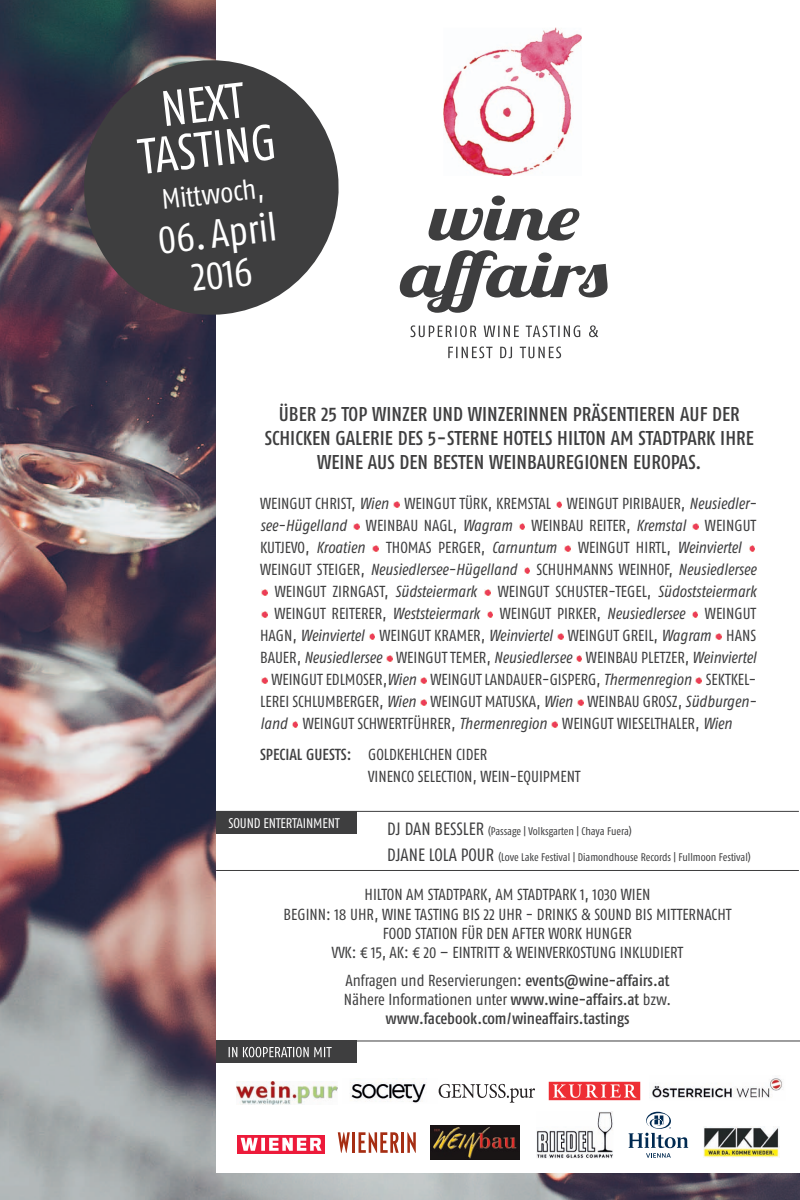
<style>
.page{position:relative;width:800px;height:1200px;background:#fff}
.page>*{position:absolute;margin:0;border:0;box-sizing:border-box;transform-origin:0 0}
.t1{font:50px/44.9px "Fago Co Regular Lf";color:#fff;text-align:center}
.t2{font:40px/41.1px "Fago Co Regular Lf";color:#fff;text-align:center}
.t3{font:28px "Fago Co Regular Lf";color:#fff}
.t4{font:20px/24px "Fago Co Med Lf";color:#3e3e3f;text-align:center}
.t5{font:16px/19.2px "Fago Co Regular Lf";color:#3e3e3f}
.t6{font:italic 16px "Fago Co Regular Lf";color:#3e3e3f}
.t7{font:16px "Fago Co Med";letter-spacing:-.005em;color:#3e3e3f}
.t8{font:14px "Fago Co Regular Lf";letter-spacing:-.01em;color:#fff}
.t9{font:11px "Fago Co Regular Lf";letter-spacing:-.005em;color:#3e3e3f}
.s1{font-style:italic}
.s2{font-style:normal}
.s3{font-family:"Fago Co Med"}
.s4{font-size:17.8px}
</style>
<div class="page">
<img style="left:0;top:0;width:243px;height:1200px">
<img style="left:243px;top:1173px;width:557px;height:27px">
<div style="left:216px;top:0;width:584px;height:1173px;background:#fff"></div>
<div style="left:216px;top:1041px;width:141px;height:22px;background:#3e3e3f"></div>
<svg style="left:229px;top:1047px;width:103px;height:10px"></svg>
<hr style="left:216px;top:1041px;width:584px;height:1px;background:#3e3e3f">
<svg style="left:400px;top:250px;width:208px;height:63px"></svg>
<svg style="left:429px;top:196px;width:150px;height:45px"></svg>
<svg style="left:448px;top:347px;width:113px;height:11px"></svg>
<svg style="left:411px;top:325px;width:187px;height:12px"></svg>
<img style="left:443px;top:28px;width:139px;height:148px">
<svg style="left:394px;top:501px;width:5px;height:6px"></svg>
<svg style="left:556px;top:501px;width:6px;height:6px"></svg>
<svg style="left:354px;top:523px;width:5px;height:6px"></svg>
<svg style="left:519px;top:523px;width:6px;height:6px"></svg>
<svg style="left:693px;top:523px;width:5px;height:6px"></svg>
<svg style="left:373px;top:545px;width:6px;height:6px"></svg>
<svg style="left:565px;top:545px;width:5px;height:6px"></svg>
<svg style="left:749px;top:545px;width:6px;height:6px"></svg>
<svg style="left:524px;top:567px;width:6px;height:6px"></svg>
<svg style="left:262px;top:589px;width:5px;height:6px"></svg>
<svg style="left:485px;top:589px;width:5px;height:6px"></svg>
<svg style="left:262px;top:611px;width:5px;height:6px"></svg>
<svg style="left:487px;top:611px;width:6px;height:6px"></svg>
<svg style="left:692px;top:611px;width:6px;height:6px"></svg>
<svg style="left:369px;top:633px;width:6px;height:6px"></svg>
<svg style="left:557px;top:633px;width:6px;height:6px"></svg>
<svg style="left:716px;top:633px;width:6px;height:6px"></svg>
<svg style="left:386px;top:655px;width:6px;height:6px"></svg>
<svg style="left:576px;top:655px;width:6px;height:6px"></svg>
<svg style="left:262px;top:677px;width:5px;height:6px"></svg>
<svg style="left:421px;top:677px;width:5px;height:6px"></svg>
<svg style="left:696px;top:677px;width:6px;height:6px"></svg>
<svg style="left:420px;top:699px;width:6px;height:6px"></svg>
<svg style="left:577px;top:699px;width:6px;height:6px"></svg>
<svg style="left:292px;top:721px;width:6px;height:6px"></svg>
<svg style="left:552px;top:721px;width:6px;height:6px"></svg>
<img style="left:350px;top:1082px;width:76px;height:21px">
<img style="left:237px;top:1082px;width:101px;height:22px">
<img style="left:548px;top:1081px;width:92px;height:19px">
<svg style="left:629px;top:1112px;width:59px;height:46px"></svg>
<img style="left:536px;top:1112px;width:77px;height:47px">
<hr style="left:353px;top:1132px;width:2px;height:21px;background:#a62e13">
<hr style="left:402px;top:1132px;width:2px;height:21px;background:#a62e13">
<svg style="left:407px;top:1132px;width:9px;height:21px"></svg>
<svg style="left:359px;top:1132px;width:40px;height:21px"></svg>
<svg style="left:338px;top:1132px;width:12px;height:21px"></svg>
<svg style="left:237px;top:1135px;width:88px;height:18px"></svg>
<svg style="left:241px;top:1138px;width:81px;height:13px"></svg>
<img style="left:431px;top:1125px;width:89px;height:35px">
<img style="left:649px;top:1076px;width:134px;height:22px">
<svg style="left:77px;top:53px;width:262px;height:269px;background:#585659"></svg>
<hr style="left:216px;top:870px;width:583px;height:1px;background:#3e3e3f">
<hr style="left:216px;top:811px;width:583px;height:1px;background:#3e3e3f">
<div style="left:216px;top:811px;width:141px;height:22px;background:#3e3e3f"></div>
<svg style="left:439px;top:1084px;width:96px;height:19px"></svg>
<img style="left:704px;top:1127px;width:76px;height:30px">
<h1 class="t1" style="left:130px;top:90px;width:140px;rotate:-7deg">NEXT<br>TASTING</h1>
<h3 class="t3" style="left:160px;top:184px;width:104px;rotate:-7deg">Mittwoch,</h3>
<h2 class="t2" style="left:156px;top:219px;width:121px;rotate:-6deg">06. April<br>2016</h2>
<p class="t4" style="left:265px;top:401px;width:490px">ÜBER 25 TOP WINZER UND WINZERINNEN PRÄSENTIEREN AUF DER<br>SCHICKEN GALERIE DES 5-STERNE HOTELS HILTON AM STADTPARK IHRE<br>WEINE AUS DEN BESTEN WEINBAUREGIONEN EUROPAS.</p>
<p class="t5" style="left:260px;top:492px;width:498px;line-height:22px;text-align:justify">WEINGUT CHRIST, <span class="s1">Wien</span> WEINGUT TÜRK, KREMSTAL WEINGUT PIRIBAUER, <span class="s1">Neusiedler&shy;see-Hügelland</span> WEINBAU NAGL, <span class="s1">Wagram</span> WEINBAU REITER, <span class="s1">Kremstal</span> WEINGUT KUTJEVO, <span class="s1">Kroatien</span></p>
<p class="t5" style="left:386px;top:537px;width:172px">THOMAS PERGER, <span class="s1">Carnuntum</span></p>
<p class="t5" style="left:578px;top:537px;width:165px">WEINGUT HIRTL, <span class="s1">Weinviertel</span></p>
<p class="t6" style="left:260px;top:560px;width:498px"><span class="s2">WEINGUT STEIGER,</span> Neusiedlersee-Hügelland <span class="s2">SCHUHMANNS WEINHOF,</span> Neusiedlersee</p>
<p class="t5" style="left:275px;top:581px;width:203px">WEINGUT ZIRNGAST, <span class="s1">Südsteiermark</span></p>
<p class="t5" style="left:498px;top:581px;width:260px">WEINGUT SCHUSTER-TEGEL, <span class="s1">Südoststeiermark</span></p>
<p class="t5" style="left:274px;top:603px;width:207px">WEINGUT REITERER, <span class="s1">Weststeiermark</span></p>
<p class="t5" style="left:500px;top:603px;width:186px">WEINGUT PIRKER, <span class="s1">Neusiedlersee</span></p>
<p class="t5" style="left:705px;top:603px;width:53px">WEINGUT</p>
<p class="t5" style="left:260px;top:625px;width:498px">HAGN, <span class="s1">Weinviertel</span> WEINGUT KRAMER, <span class="s1">Weinviertel</span> WEINGUT GREIL, <span class="s1">Wagram</span> HANS</p>
<p class="t6" style="left:260px;top:648px;width:498px"><span class="s2">BAUER,</span> Neusiedlersee <span class="s2">WEINGUT TEMER,</span> Neusiedlersee <span class="s2">WEINBAU PLETZER,</span> Weinviertel</p>
<p class="t5" style="left:271px;top:669px;width:486px">WEINGUT EDLMOSER,<span class="s1">Wien</span> WEINGUT LANDAUER-GISPERG, <span class="s1">Thermenregion</span> SEKTKEL-</p>
<p class="t5" style="left:260px;top:691px;width:498px">LEREI SCHLUMBERGER, <span class="s1">Wien</span> WEINGUT MATUSKA, <span class="s1">Wien</span> WEINBAU GROSZ, <span class="s1">Südburgen-</span></p>
<p class="t5" style="left:260px;top:713px;width:473px"><span class="s1">land</span> WEINGUT SCHWERTFÜHRER, <span class="s1">Thermenregion</span> WEINGUT WIESELTHALER, <span class="s1">Wien</span></p>
<p class="t5" style="left:368px;top:743px;width:214px;line-height:22px;text-indent:-108px"><span class="s3">SPECIAL GUESTS:</span> GOLDKEHLCHEN CIDER<br>VINENCO SELECTION, WEIN-EQUIPMENT</p>
<p class="t8" style="left:229px;top:815px;width:112px">SOUND ENTERTAINMENT</p>
<p class="t9" style="left:387px;top:825px;width:246px"><span class="s4">DJ DAN BESSLER</span> (Passage | Volksgarten | Chaya Fuera)</p>
<p class="t9" style="left:387px;top:851px;width:365px"><span class="s4">DJANE LOLA POUR</span> (Love Lake Festival | Diamondhouse Records | Fullmoon Festival)</p>
<p class="t5" style="left:284px;top:885px;width:449px;text-align:center">HILTON AM STADTPARK, AM STADTPARK 1, 1030 WIEN<br>BEGINN: 18 UHR, WINE TASTING BIS 22 UHR - DRINKS &amp; SOUND BIS MITTERNACHT FOOD STATION FÜR DEN AFTER WORK HUNGER<br>VVK: ¤ 15, AK: ¤ 20 – EINTRITT &amp; WEINVERKOSTUNG INKLUDIERT</p>
<p class="t5" style="left:344px;top:970px;width:329px">Anfragen und Reservierungen: <span class="s3">events@wine-affairs.at<br></span>Nähere Informationen unter <span class="s3">www.wine-affairs.at</span> bzw.</p>
<p class="t7" style="left:385px;top:1009px;width:246px">www.facebook.com/wineaffairs.tastings</p>
</div>
